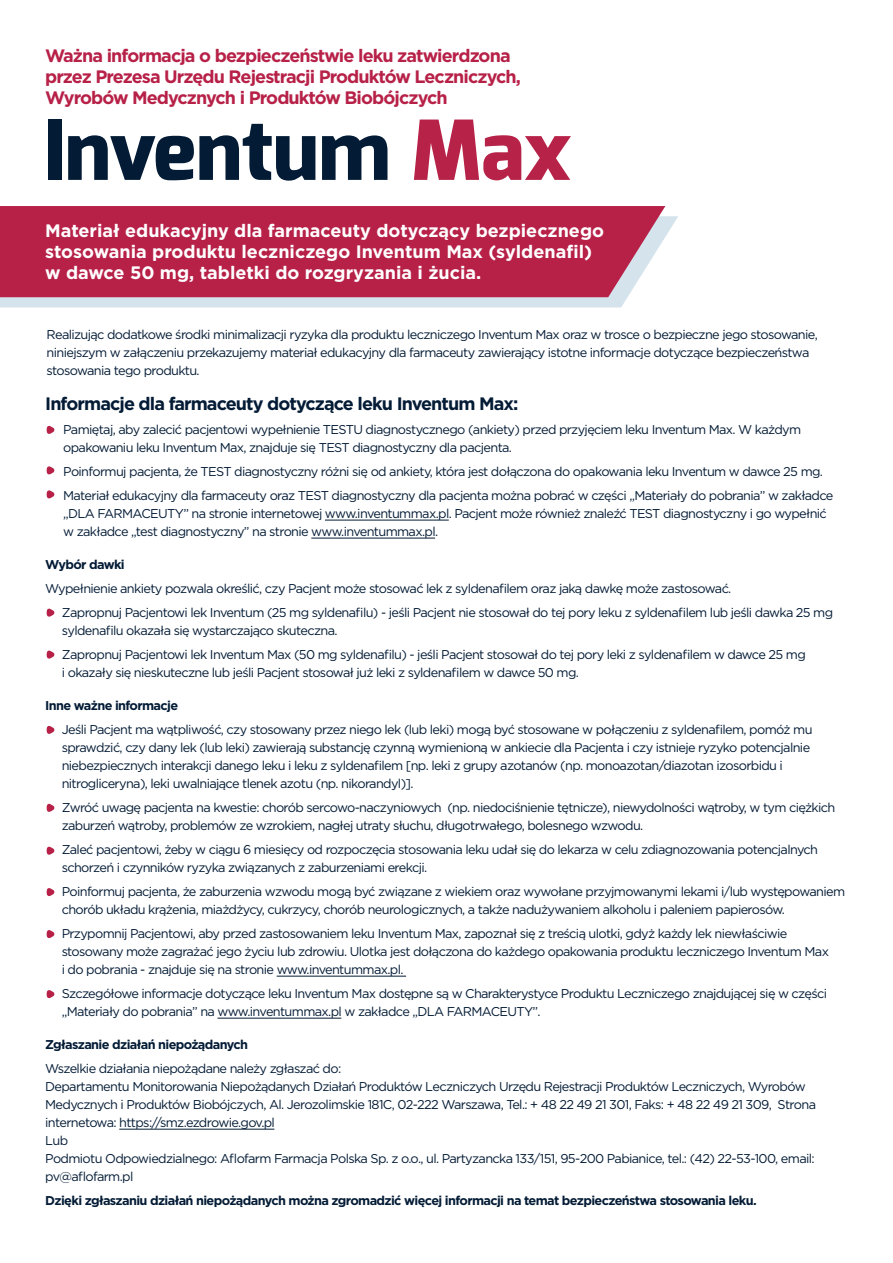
<style>
.page{position:relative;width:893px;height:1263px;background:#fff}
.page>*{position:absolute;margin:0;border:0;box-sizing:border-box;transform-origin:0 0}
.t1{font:800 82.5px "Exo";color:#031b35}
.t2{font:700 18px/21px "Gotham";color:#fff}
.t3{font:700 18px/21px "Gotham";letter-spacing:-.05em;color:#b72148}
.t4{font:700 18px "Gotham";letter-spacing:-.05em;color:#031b35}
.t5{font:12.75px/18px "Gotham";letter-spacing:-.05em;color:#031b35}
.t6{font:700 12.75px "Gotham";letter-spacing:-.05em;color:#031b35}
.s1{color:#b72248}
</style>
<div class="page">
<svg style="left:0;top:216px;width:678px;height:91px;fill:#d5e3ec"></svg>
<div style="left:0;top:206px;width:665px;height:91px;background:#b72148"></div>
<hr style="left:325px;top:520px;width:124px;height:1px;background:#031b35">
<hr style="left:311px;top:538px;width:124px;height:1px;background:#031b35">
<hr style="left:277px;top:976px;width:129px;height:1px;background:#031b35">
<hr style="left:217px;top:1018px;width:124px;height:1px;background:#031b35">
<hr style="left:119px;top:1129px;width:155px;height:1px;background:#031b35">
<svg style="left:47px;top:466px;width:7px;height:9px"></svg>
<svg style="left:47px;top:425px;width:7px;height:9px"></svg>
<svg style="left:47px;top:490px;width:7px;height:9px"></svg>
<svg style="left:47px;top:608px;width:7px;height:9px"></svg>
<svg style="left:47px;top:650px;width:7px;height:9px"></svg>
<svg style="left:47px;top:725px;width:7px;height:9px"></svg>
<svg style="left:47px;top:803px;width:7px;height:9px"></svg>
<svg style="left:47px;top:846px;width:7px;height:9px"></svg>
<svg style="left:47px;top:888px;width:7px;height:8px"></svg>
<svg style="left:47px;top:930px;width:7px;height:8px"></svg>
<svg style="left:47px;top:990px;width:7px;height:8px"></svg>
<h2 class="t3" style="left:45px;top:45px;width:477px">Ważna informacja o bezpieczeństwie leku zatwierdzona przez Prezesa Urzędu Rejestracji Produktów Leczniczych,<br>Wyrobów Medycznych i Produktów Biobójczych</h2>
<h1 class="t1" style="left:44px;top:97px;width:530px">Inventum <span class="s1">Max</span></h1>
<h2 class="t2" style="left:45px;top:220px;width:560px">Materiał edukacyjny dla farmaceuty dotyczący bezpiecznego stosowania produktu leczniczego Inventum Max (syldenafil) w dawce 50 mg, tabletki do rozgryzania i żucia.</h2>
<p class="t5" style="left:47px;top:326px;width:773px">Realizując dodatkowe środki minimalizacji ryzyka dla produktu leczniczego Inventum Max oraz w trosce o bezpieczne jego stosowanie, niniejszym w załączeniu przekazujemy materiał edukacyjny dla farmaceuty zawierający istotne informacje dotyczące bezpieczeństwa stosowania tego produktu.</p>
<h2 class="t4" style="left:45px;top:392px;width:475px">Informacje dla farmaceuty dotyczące leku Inventum Max:</h2>
<p class="t5" style="left:63px;top:421px;width:740px">Pamiętaj, aby zalecić pacjentowi wypełnienie TESTU diagnostycznego (ankiety) przed przyjęciem leku Inventum Max. W każdym opakowaniu leku Inventum Max, znajduje się TEST diagnostyczny dla pacjenta.</p>
<p class="t5" style="left:63px;top:460px;width:772px;line-height:24px">Poinformuj pacjenta, że TEST diagnostyczny różni się od ankiety, która jest dołączona do opakowania leku Inventum w dawce 25 mg.<br>Materiał edukacyjny dla farmaceuty oraz TEST diagnostyczny dla pacjenta można pobrać w części „Materiały do pobrania” w zakładce</p>
<p class="t5" style="left:63px;top:505px;width:765px">„DLA FARMACEUTY” na stronie internetowej www.inventummax.pl. Pacjent może również znaleźć TEST diagnostyczny i go wypełnić w zakładce „test diagnostyczny” na stronie www.inventummax.pl.</p>
<p class="t6" style="left:45px;top:556px;width:81px">Wybór dawki</p>
<p class="t5" style="left:62px;top:577px;width:773px;line-height:24px;text-indent:-17px">Wypełnienie ankiety pozwala określić, czy Pacjent może stosować lek z syldenafilem oraz jaką dawkę może zastosować.<br>Zapropnuj Pacjentowi lek Inventum (25 mg syldenafilu) - jeśli Pacjent nie stosował do tej pory leku z syldenafilem lub jeśli dawka 25 mg</p>
<p class="t5" style="left:62px;top:619px;width:745px;line-height:24px">syldenafilu okazała się wystarczająco skuteczna.<br>Zapropnuj Pacjentowi lek Inventum Max (50 mg syldenafilu) - jeśli Pacjent stosował do tej pory leki z syldenafilem w dawce 25 mg</p>
<p class="t5" style="left:62px;top:664px;width:519px">i okazały się nieskuteczne lub jeśli Pacjent stosował już leki z syldenafilem w dawce 50 mg.</p>
<p class="t6" style="left:45px;top:697px;width:135px">Inne ważne informacje</p>
<p class="t5" style="left:62px;top:721px;width:752px">Jeśli Pacjent ma wątpliwość, czy stosowany przez niego lek (lub leki) mogą być stosowane w połączeniu z syldenafilem, pomóż mu sprawdzić, czy dany lek (lub leki) zawierają substancję czynną wymienioną w ankiecie dla Pacjenta i czy istnieje ryzyko potencjalnie niebezpiecznych interakcji danego leku i leku z syldenafilem [np. leki z grupy azotanów (np. monoazotan/diazotan izosorbidu i nitrogliceryna), leki uwalniające tlenek azotu (np. nikorandyl)].</p>
<p class="t5" style="left:62px;top:799px;width:775px">Zwróć uwagę pacjenta na kwestie: chorób sercowo-naczyniowych (np. niedociśnienie tętnicze), niewydolności wątroby, w tym ciężkich zaburzeń wątroby, problemów ze wzrokiem, nagłej utraty słuchu, długotrwałego, bolesnego wzwodu.</p>
<p class="t5" style="left:62px;top:841px;width:758px">Zaleć pacjentowi, żeby w ciągu 6 miesięcy od rozpoczęcia stosowania leku udał się do lekarza w celu zdiagnozowania potencjalnych schorzeń i czynników ryzyka związanych z zaburzeniami erekcji.</p>
<p class="t5" style="left:62px;top:883px;width:785px">Poinformuj pacjenta, że zaburzenia wzwodu mogą być związane z wiekiem oraz wywołane przyjmowanymi lekami i/lub występowaniem chorób układu krążenia, miażdżycy, cukrzycy, chorób neurologicznych, a także nadużywaniem alkoholu i paleniem papierosów.</p>
<p class="t5" style="left:62px;top:925px;width:769px">Przypomnij Pacjentowi, aby przed zastosowaniem leku Inventum Max, zapoznał się z treścią ulotki, gdyż każdy lek niewłaściwie stosowany może zagrażać jego życiu lub zdrowiu. Ulotka jest dołączona do każdego opakowania produktu leczniczego Inventum Max i do pobrania - znajduje się na stronie www.inventummax.pl.</p>
<p class="t5" style="left:62px;top:985px;width:767px">Szczegółowe informacje dotyczące leku Inventum Max dostępne są w Charakterystyce Produktu Leczniczego znajdującej się w części „Materiały do pobrania” na www.inventummax.pl w zakładce „DLA FARMACEUTY”.</p>
<p class="t6" style="left:45px;top:1036px;width:204px">Zgłaszanie działań niepożądanych</p>
<p class="t5" style="left:45px;top:1060px;width:772px">Wszelkie działania niepożądane należy zgłaszać do:<br>Departamentu Monitorowania Niepożądanych Działań Produktów Leczniczych Urzędu Rejestracji Produktów Leczniczych, Wyrobów Medycznych i Produktów Biobójczych, Al. Jerozolimskie 181C, 02-222 Warszawa, Tel.: + 48 22 49 21 301, Faks: + 48 22 49 21 309, Strona internetowa: https://smz.ezdrowie.gov.pl<br>Lub<br>Podmiotu Odpowiedzialnego: Aflofarm Farmacja Polska Sp. z o.o., ul. Partyzancka 133/151, 95-200 Pabianice, tel.: (42) 22-53-100, email: pv@aflofarm.pl</p>
<p class="t6" style="left:45px;top:1192px;width:713px">Dzięki zgłaszaniu działań niepożądanych można zgromadzić więcej informacji na temat bezpieczeństwa stosowania leku.</p>
</div>
